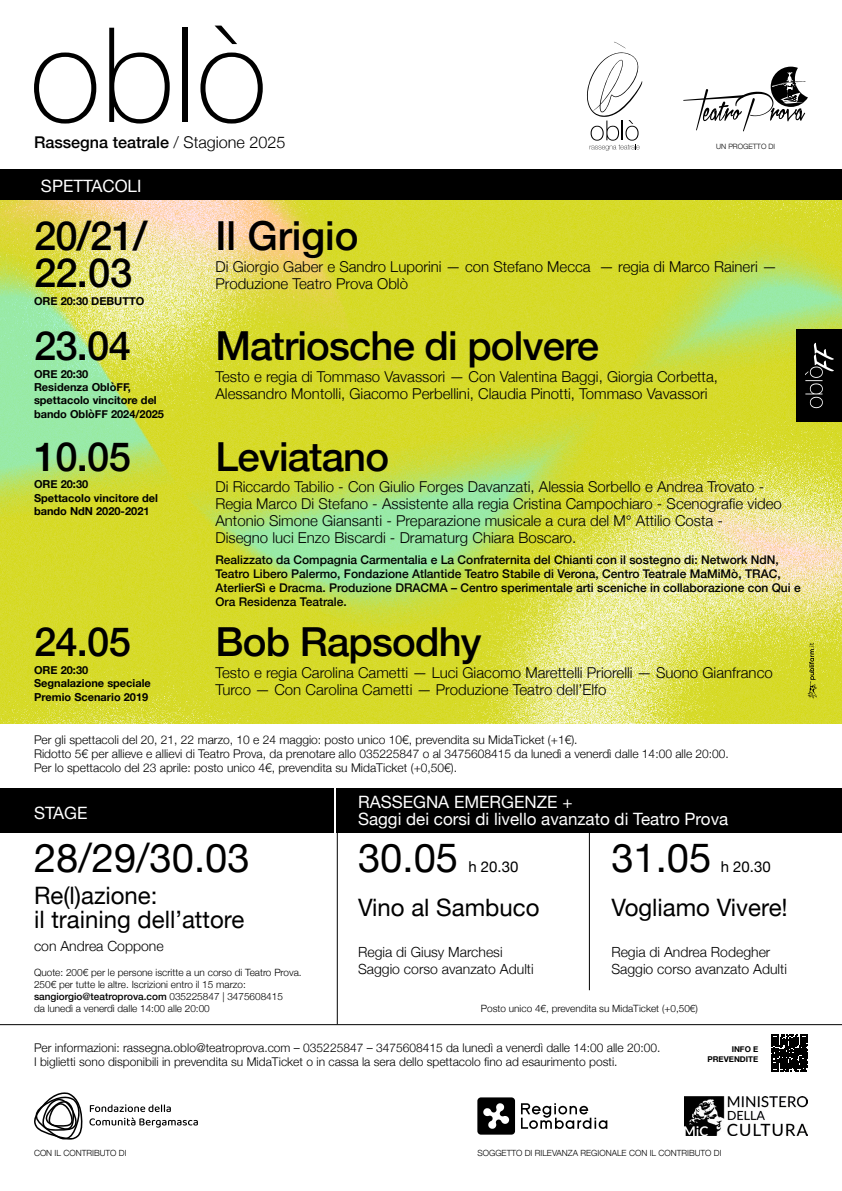
<style>
.page{position:relative;width:842px;height:1191px;background:#fff}
.page>*{position:absolute;margin:0;border:0;box-sizing:border-box;transform-origin:0 0}
.t1{font:500 40px "Helvetica Neue";letter-spacing:-.02em;color:#000}
.t2{font:40px "Helvetica Neue";color:#000}
.t3{font:500 40px "Helvetica Neue";color:#000}
.t4{font:24px/24px "Helvetica Neue";color:#000}
.t5{font:17px/17px "Helvetica Neue";color:#fff}
.t6{font:500 16.2px "Helvetica Neue";color:#000}
.t7{font:300 15px/17px "Helvetica Neue";color:#000}
.t8{font:15px "Helvetica Neue";color:#000}
.t9{font:300 14px/17px "Helvetica Neue";color:#000}
.t10{font:300 12px/14px "Helvetica Neue";color:#000}
.t11{font:500 12px/14px "Helvetica Neue";color:#000}
.t12{font:700 11px/13.2px "Helvetica Neue";color:#000}
.t13{font:300 10px/12px "Helvetica Neue";color:#000}
.t14{font:300 8.5px "Helvetica Neue";color:#000}
.t15{font:700 8px/9.6px "Helvetica Neue";color:#000;text-align:right}
.t16{font:300 7.3px "Helvetica Neue";color:#000}
.s1{font-weight:300}
.s2{font-weight:500}
</style>
<div class="page">
<img style="left:0;top:200px;width:842px;height:523px">
<svg style="left:0;top:220px;width:842px;height:415px"></svg>
<svg style="left:645px;top:392px;width:197px;height:331px"></svg>
<svg style="left:0;top:169px;width:455px;height:199px"></svg>
<div style="left:0;top:170px;width:842px;height:30px;background:#000"></div>
<div style="left:337px;top:788px;width:505px;height:45px;background:#000"></div>
<div style="left:0;top:788px;width:333px;height:45px;background:#000"></div>
<svg style="left:34px;top:53px;width:62px;height:71px"></svg>
<svg style="left:109px;top:28px;width:61px;height:96px"></svg>
<div style="left:183px;top:28px;width:5px;height:94px;background:#000"></div>
<svg style="left:200px;top:26px;width:63px;height:98px"></svg>
<hr style="left:0;top:1024px;width:842px;height:1px;background:#000">
<hr style="left:337px;top:810px;width:1px;height:214px;background:#000">
<hr style="left:589px;top:832px;width:1px;height:158px;background:#000">
<div style="left:797px;top:329px;width:45px;height:93px;background:#000"></div>
<svg style="left:805px;top:343px;width:29px;height:65px"></svg>
<svg style="left:34px;top:1092px;width:49px;height:48px"></svg>
<svg style="left:89px;top:1104px;width:109px;height:23px"></svg>
<img style="left:685px;top:1096px;width:123px;height:40px">
<svg style="left:521px;top:1103px;width:86px;height:25px"></svg>
<svg style="left:477px;top:1097px;width:38px;height:37px"></svg>
<svg style="left:807px;top:643px;width:10px;height:55px"></svg>
<svg style="left:683px;top:67px;width:125px;height:64px"></svg>
<svg style="left:587px;top:42px;width:55px;height:109px"></svg>
<svg style="left:771px;top:1034px;width:37px;height:37px"></svg>
<p class="t6" style="left:34px;top:129px;width:253px">Rassegna teatrale <span class="s1">/ Stagione 2025</span></p>
<p class="t5" style="left:41px;top:178px;width:102px">SPETTACOLI</p>
<p class="t16" style="left:716px;top:140px;width:60px">UN PROGETTO DI</p>
<h1 class="t1" style="left:34px;top:204px;width:115px">20/21/</h1>
<h1 class="t3" style="left:215px;top:204px;width:145px">Il Grigio</h1>
<h1 class="t1" style="left:34px;top:241px;width:100px">22.03</h1>
<p class="t12" style="left:34px;top:295px;width:112px">ORE 20:30 DEBUTTO</p>
<p class="t7" style="left:215px;top:257px;width:563px">Di Giorgio Gaber e Sandro Luporini — con Stefano Mecca — regia di Marco Raineri —<br>Produzione Teatro Prova Oblò</p>
<h1 class="t1" style="left:34px;top:314px;width:98px">23.04</h1>
<h1 class="t1" style="left:215px;top:314px;width:385px">Matriosche di polvere</h1>
<p class="t12" style="left:34px;top:368px;width:132px">ORE 20:30<br>Residenza OblòFF, spettacolo vincitore del bando OblòFF 2024/2025</p>
<p class="t7" style="left:215px;top:367px;width:504px">Testo e regia di Tommaso Vavassori — Con Valentina Baggi, Giorgia Corbetta,<br>Alessandro Montolli, Giacomo Perbellini, Claudia Pinotti, Tommaso Vavassori</p>
<h1 class="t1" style="left:34px;top:424px;width:98px">10.05</h1>
<h1 class="t1" style="left:215px;top:424px;width:175px">Leviatano</h1>
<p class="t7" style="left:215px;top:477px;width:568px">Di Riccardo Tabilio - Con Giulio Forges Davanzati, Alessia Sorbello e Andrea Trovato - Regia Marco Di Stefano - Assistente alla regia Cristina Campochiaro - Scenografie video Antonio Simone Giansanti - Preparazione musicale a cura del M° Attilio Costa -<br>Disegno luci Enzo Biscardi - Dramaturg Chiara Boscaro.</p>
<p class="t11" style="left:215px;top:551px;width:587px">Realizzato da Compagnia Carmentalia e La Confraternita del Chianti con il sostegno di: Network NdN, Teatro Libero Palermo, Fondazione Atlantide Teatro Stabile di Verona, Centro Teatrale MaMiMò, TRAC, AterlierSì e Dracma. Produzione DRACMA – Centro sperimentale arti sceniche in collaborazione con Qui e Ora Residenza Teatrale.</p>
<p class="t12" style="left:34px;top:478px;width:126px">ORE 20:30<br>Spettacolo vincitore del bando NdN 2020-2021</p>
<h1 class="t1" style="left:34px;top:610px;width:98px">24.05</h1>
<h1 class="t1" style="left:215px;top:610px;width:268px">Bob Rapsodhy</h1>
<p class="t12" style="left:34px;top:664px;width:118px">ORE 20:30<br>Segnalazione speciale<br>Premio Scenario 2019</p>
<p class="t7" style="left:215px;top:663px;width:559px">Testo e regia Carolina Cametti — Luci Giacomo Marettelli Priorelli — Suono Gianfranco<br>Turco — Con Carolina Cametti — Produzione Teatro dell’Elfo</p>
<p class="t10" style="left:34px;top:732px;width:696px">Per gli spettacoli del 20, 21, 22 marzo, 10 e 24 maggio: posto unico 10€, prevendita su MidaTicket (+1€).<br>Ridotto 5€ per allieve e allievi di Teatro Prova, da prenotare allo 035225847 o al 3475608415 da lunedì a venerdì dalle 14:00 alle 20:00.<br>Per lo spettacolo del 23 aprile: posto unico 4€, prevendita su MidaTicket (+0,50€).</p>
<p class="t5" style="left:34px;top:805px;width:55px">STAGE</p>
<p class="t5" style="left:358px;top:794px;width:372px">RASSEGNA EMERGENZE +<br>Saggi dei corsi di livello avanzato di Teatro Prova</p>
<h1 class="t2" style="left:34px;top:829px;width:217px">28/29/30.03</h1>
<h1 class="t2" style="left:358px;top:829px;width:102px">30.05</h1>
<h1 class="t2" style="left:611px;top:829px;width:102px">31.05</h1>
<p class="t8" style="left:468px;top:855px;width:52px">h 20.30</p>
<p class="t8" style="left:721px;top:855px;width:52px">h 20.30</p>
<h2 class="t4" style="left:34px;top:885px;width:212px">Re(l)azione:<br>il training dell’attore</h2>
<p class="t9" style="left:34px;top:936px;width:131px">con Andrea Coppone</p>
<p class="t13" style="left:34px;top:966px;width:269px">Quote: 200€ per le persone iscritte a un corso di Teatro Prova.<br>250€ per tutte le altre. Iscrizioni entro il 15 marzo: <span class="s2">sangiorgio@teatroprova.com</span> 035225847 | 3475608415<br>da lunedì a venerdì dalle 14:00 alle 20:00</p>
<h2 class="t4" style="left:358px;top:897px;width:183px">Vino al Sambuco</h2>
<h2 class="t4" style="left:611px;top:897px;width:178px">Vogliamo Vivere!</h2>
<p class="t9" style="left:358px;top:943px;width:177px">Regia di Giusy Marchesi<br>Saggio corso avanzato Adulti</p>
<p class="t13" style="left:481px;top:1002px;width:218px">Posto unico 4€, prevendita su MidaTicket (+0,50€)</p>
<p class="t9" style="left:611px;top:943px;width:177px">Regia di Andrea Rodegher<br>Saggio corso avanzato Adulti</p>
<p class="t10" style="left:34px;top:1039px;width:628px">Per informazioni: rassegna.oblo@teatroprova.com – 035225847 – 3475608415 da lunedì a venerdì dalle 14:00 alle 20:00.<br>I biglietti sono disponibili in prevendita su MidaTicket o in cassa la sera dello spettacolo fino ad esaurimento posti.</p>
<p class="t15" style="left:707px;top:1044px;width:52px">INFO E<br>PREVENDITE</p>
<p class="t14" style="left:34px;top:1146px;width:94px">CON IL CONTRIBUTO DI</p>
<p class="t14" style="left:477px;top:1146px;width:246px">SOGGETTO DI RILEVANZA REGIONALE CON IL CONTRIBUTO DI</p>
</div>
